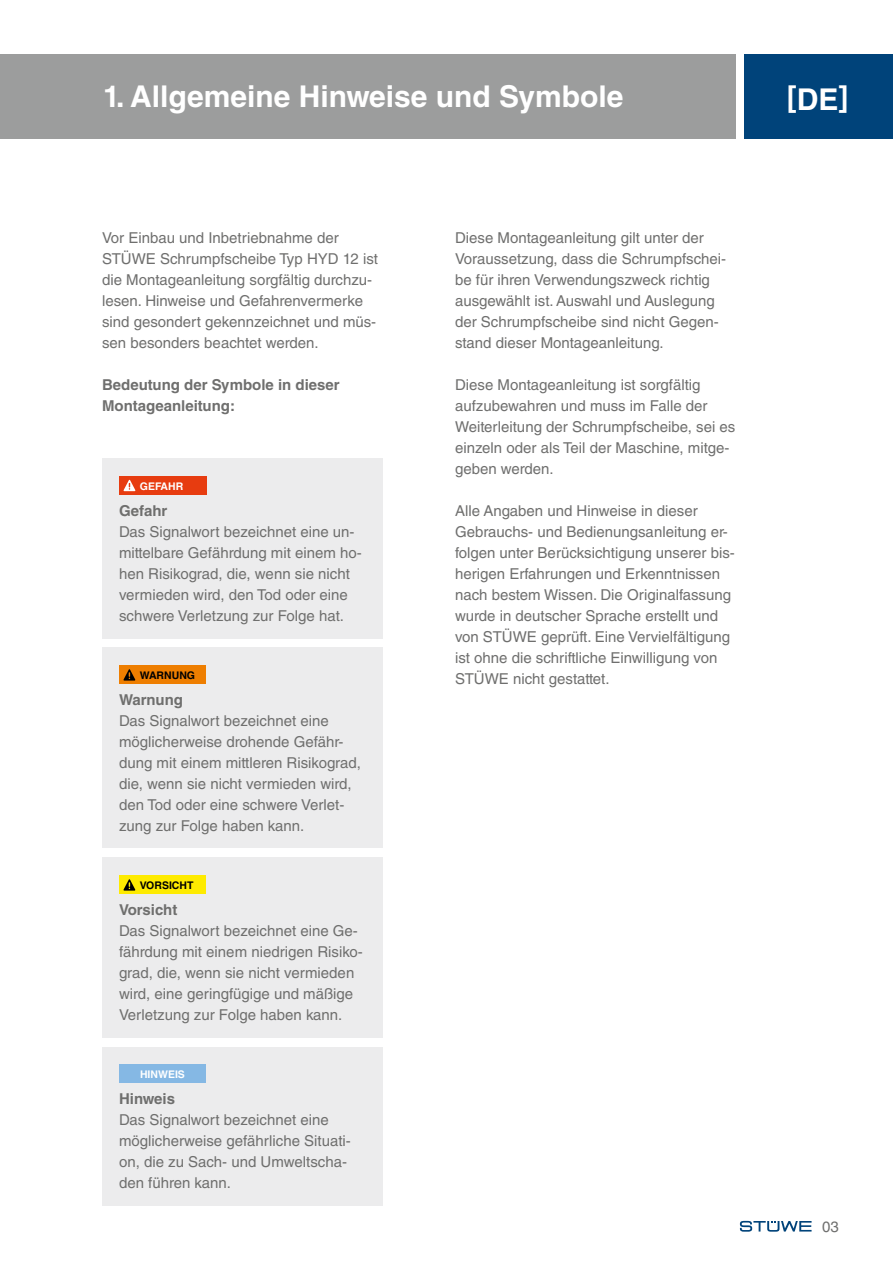
<style>
.page{position:relative;width:893px;height:1263px;background:#fff}
.page>*{position:absolute;margin:0;border:0;box-sizing:border-box;transform-origin:0 0}
.t1{font:700 30px "Helvetica LT Std";color:#fff}
.t2{font:15px/21px "Helvetica LT Std";color:#6f6f6e}
.t3{font:700 15px/21px "Helvetica LT Std";color:#6f6f6e}
.t4{font:700 10.5px "Helvetica LT Std";color:#000}
.t5{font:700 10.5px "Helvetica LT Std";color:#fff}
</style>
<div class="page">
<div style="left:744px;top:54px;width:149px;height:84px;background:#00437a"></div>
<div style="left:0;top:54px;width:736px;height:84px;background:#9c9d9d"></div>
<svg style="left:740px;top:1221px;width:72px;height:11px"></svg>
<div style="left:102px;top:458px;width:281px;height:180px;background:#ececed"></div>
<div style="left:119px;top:477px;width:87px;height:18px;background:#e73c10"></div>
<svg style="left:124px;top:480px;width:11px;height:11px"></svg>
<div style="left:102px;top:1047px;width:281px;height:158px;background:#ececed"></div>
<div style="left:119px;top:1065px;width:87px;height:18px;background:#85b8e4"></div>
<div style="left:102px;top:857px;width:281px;height:181px;background:#ececed"></div>
<div style="left:119px;top:876px;width:87px;height:18px;background:#feeb00"></div>
<svg style="left:123px;top:879px;width:12px;height:12px"></svg>
<div style="left:102px;top:647px;width:281px;height:201px;background:#ececed"></div>
<div style="left:119px;top:666px;width:87px;height:18px;background:#ee7e00"></div>
<svg style="left:123px;top:669px;width:12px;height:12px"></svg>
<h1 class="t1" style="left:103px;top:78px;width:522px">1. Allgemeine Hinweise und Symbole</h1>
<h1 class="t1" style="left:787px;top:79px;width:63px">[DE]</h1>
<p class="t2" style="left:102px;top:227px;width:278px">Vor Einbau und Inbetriebnahme der STÜWE Schrumpfscheibe Typ HYD 12 ist die Montageanleitung sorgfältig durchzu&shy;lesen. Hinweise und Gefahrenvermerke sind gesondert gekennzeichnet und müs&shy;sen besonders beachtet werden.</p>
<p class="t3" style="left:102px;top:374px;width:239px">Bedeutung der Symbole in dieser<br>Montageanleitung:</p>
<p class="t5" style="left:140px;top:480px;width:45px">GEFAHR</p>
<p class="t3" style="left:119px;top:500px;width:50px">Gefahr</p>
<p class="t2" style="left:119px;top:521px;width:244px">Das Signalwort bezeichnet eine un&shy;mittelbare Gefährdung mit einem ho&shy;hen Risikograd, die, wenn sie nicht vermieden wird, den Tod oder eine schwere Verletzung zur Folge hat.</p>
<p class="t4" style="left:140px;top:669px;width:57px">WARNUNG</p>
<p class="t3" style="left:119px;top:689px;width:66px">Warnung</p>
<p class="t2" style="left:119px;top:710px;width:243px">Das Signalwort bezeichnet eine möglicherweise drohende Gefähr&shy;dung mit einem mittleren Risikograd, die, wenn sie nicht vermieden wird, den Tod oder eine schwere Verlet&shy;zung zur Folge haben kann.</p>
<p class="t4" style="left:140px;top:878px;width:55px">VORSICHT</p>
<p class="t3" style="left:119px;top:899px;width:60px">Vorsicht</p>
<p class="t2" style="left:119px;top:920px;width:245px">Das Signalwort bezeichnet eine Ge&shy;fährdung mit einem niedrigen Risiko&shy;grad, die, wenn sie nicht vermieden wird, eine geringfügige und mäßige Verletzung zur Folge haben kann.</p>
<p class="t5" style="left:140px;top:1068px;width:46px">HINWEIS</p>
<p class="t3" style="left:119px;top:1088px;width:58px">Hinweis</p>
<p class="t2" style="left:119px;top:1109px;width:233px">Das Signalwort bezeichnet eine möglicherweise gefährliche Situati&shy;on, die zu Sach- und Umweltscha&shy;den führen kann.</p>
<p class="t2" style="left:455px;top:227px;width:273px">Diese Montageanleitung gilt unter der Voraussetzung, dass die Schrumpfschei&shy;be für ihren Verwendungszweck richtig ausgewählt ist. Auswahl und Auslegung der Schrumpfscheibe sind nicht Gegen&shy;stand dieser Montageanleitung.</p>
<p class="t2" style="left:455px;top:374px;width:282px">Diese Montageanleitung ist sorgfältig aufzubewahren und muss im Falle der Weiterleitung der Schrumpfscheibe, sei es einzeln oder als Teil der Maschine, mitge&shy;geben werden.</p>
<p class="t2" style="left:455px;top:500px;width:281px">Alle Angaben und Hinweise in dieser Gebrauchs- und Bedienungsanleitung er&shy;folgen unter Berücksichtigung unserer bis&shy;herigen Erfahrungen und Erkenntnissen nach bestem Wissen. Die Originalfassung wurde in deutscher Sprache erstellt und von STÜWE geprüft. Eine Vervielfältigung ist ohne die schriftliche Einwilligung von STÜWE nicht gestattet.</p>
<p class="t2" style="left:822px;top:1216px;width:18px">03</p>
</div>
